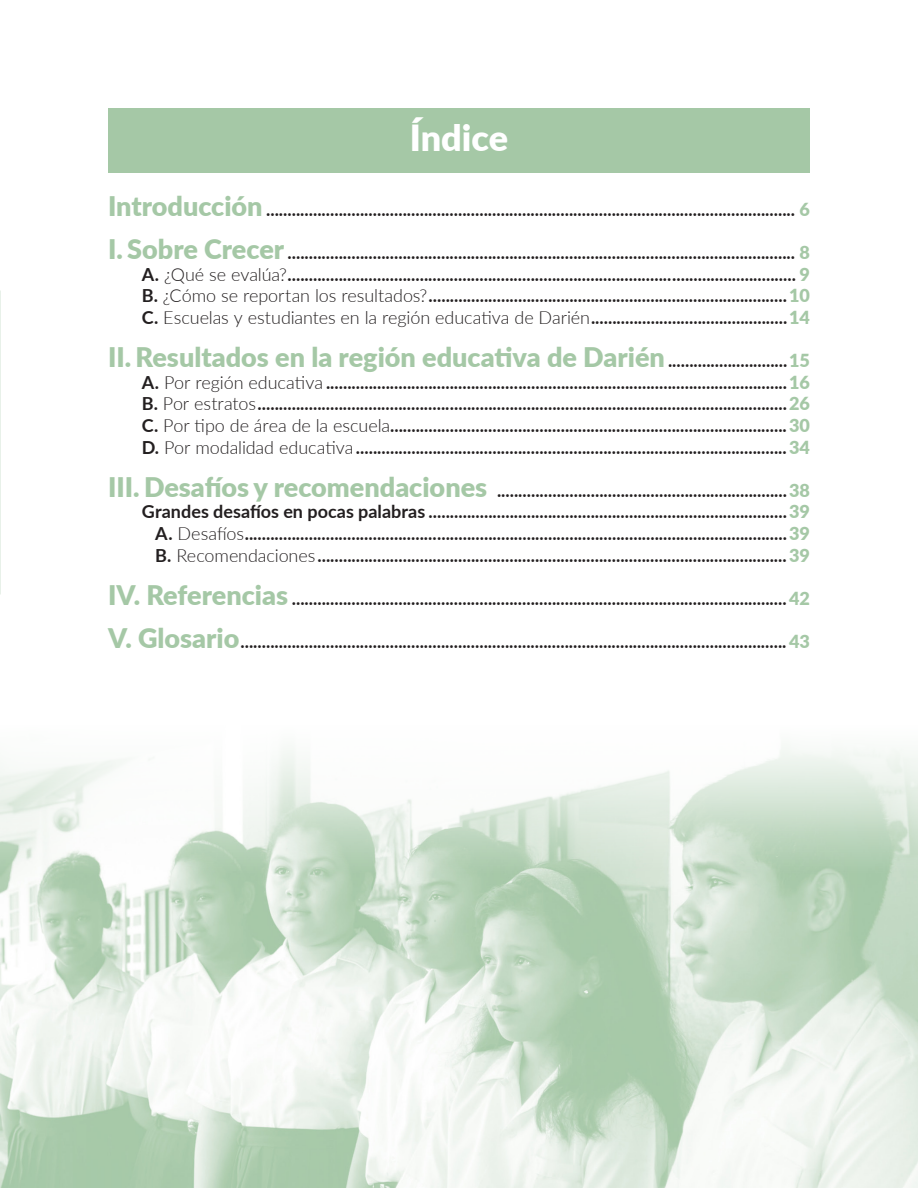
<style>
.page{position:relative;width:918px;height:1188px;background:#fff}
.page>*{position:absolute;margin:0;border:0;box-sizing:border-box;transform-origin:0 0}
.Título_TDC{font:900 36px "Lato";color:#fff}
.t1{font:900 27px "Lato";color:#a5c8a6}
.t2{font:700 18px "Lato";color:#231f20}
.s1{font-weight:900;font-size:27px;color:#a5c8a6}
.s2{font-weight:900;color:#a5c8a6}
.s3{font-weight:300}
.s4{font-weight:700;font-size:18px;color:#231f20}
.s5{font-size:18px}
</style>
<div class="page">
<img style="left:0;top:950px;width:918px;height:238px">
<svg style="left:0;top:747px;width:918px;height:203px"></svg>
<div style="left:108px;top:108px;width:702px;height:65px;background:#a5c8a6"></div>
<p class="Título_TDC" style="left:410px;top:111px;width:100px">Índice</p>
<p class="t2" style="left:108px;top:196px;width:704px"><span class="s1">Introducción</span> ............................................................................................................................ <span class="s2">6</span></p>
<p class="t2" style="left:108px;top:239px;width:704px"><span class="s1">I. Sobre Crecer</span> ....................................................................................................................... <span class="s2">8</span></p>
<p class="t2" style="left:142px;top:261px;width:670px">A. <span class="s3">¿Qué se evalúa?</span>....................................................................................................................... <span class="s2">9</span></p>
<p class="t2" style="left:142px;top:283px;width:670px">B. <span class="s3">¿Cómo se reportan los resultados?</span>....................................................................................<span class="s2">10</span></p>
<p class="t2" style="left:142px;top:304px;width:670px">C. <span class="s3">Escuelas y estudiantes en la región educativa de Darién</span>..............................................<span class="s2">14</span></p>
<p class="t1" style="left:108px;top:337px;width:704px">II. Resultados en la región educativa de Darién <span class="s4">............................</span><span class="s5">15</span></p>
<p class="t2" style="left:142px;top:369px;width:670px">A. <span class="s3">Por región educativa</span> ............................................................................................................<span class="s2">16</span></p>
<p class="t2" style="left:142px;top:391px;width:670px">B. <span class="s3">Por estratos</span>............................................................................................................................<span class="s2">26</span></p>
<p class="t2" style="left:142px;top:412px;width:670px">C. <span class="s3">Por tipo de área de la escuela</span>.............................................................................................<span class="s2">30</span></p>
<p class="t2" style="left:142px;top:434px;width:670px">D. <span class="s3">Por modalidad educativa</span> .....................................................................................................<span class="s2">34</span></p>
<p class="t2" style="left:108px;top:477px;width:704px"><span class="s1">III. Desafíos y recomendaciones</span> ....................................................................<span class="s2">38</span></p>
<p class="t2" style="left:142px;top:499px;width:670px">Grandes desafíos en pocas palabras ....................................................................................<span class="s2">39</span></p>
<p class="t2" style="left:155px;top:520px;width:656px">A. <span class="s3">Desafíos</span>...............................................................................................................................<span class="s2">39</span></p>
<p class="t2" style="left:155px;top:542px;width:656px">B. <span class="s3">Recomendaciones</span>..............................................................................................................<span class="s2">39</span></p>
<p class="t2" style="left:108px;top:585px;width:704px"><span class="s1">IV. Referencias</span> ....................................................................................................................<span class="s2">42</span></p>
<p class="t2" style="left:108px;top:628px;width:704px"><span class="s1">V. Glosario</span>................................................................................................................................<span class="s2">43</span></p>
</div>
